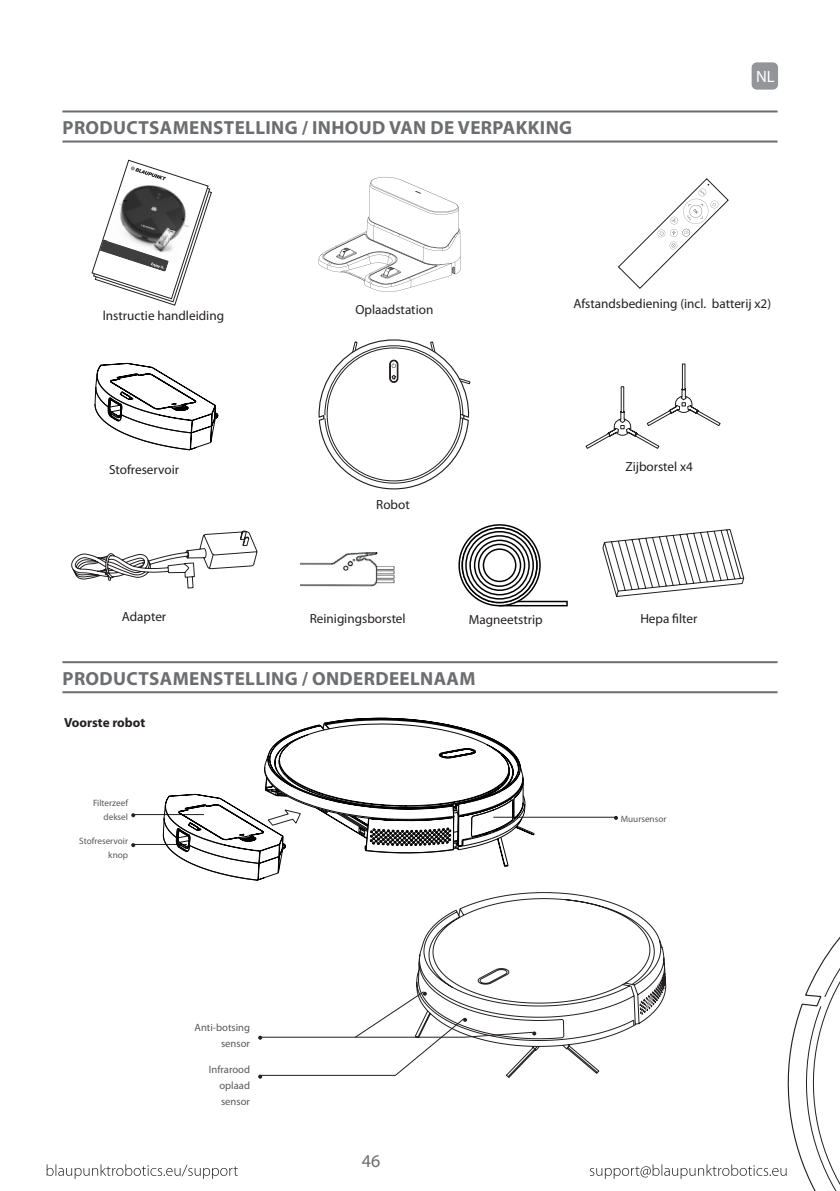
<style>
.page{position:relative;width:840px;height:1191px;background:#fff}
.page>*{position:absolute;margin:0;border:0;box-sizing:border-box;transform-origin:0 0}
.t1{font:700 19px "Myriad Pro";letter-spacing:.02em;color:#6c6d70}
.t2{font:18px "Myriad Pro";color:#6c6d70}
.t3{font:16.4px "Myriad Pro";color:#fff}
.t4{font:13.2px "Myriad Pro";color:#231f20}
.t5{font:700 13.2px "Myriad Pro";color:#231f20}
.Image_caption_Right{font:10.6px "Myriad Pro";color:#57585a}
.Image_caption_Right-2{font:9.2px "Myriad Pro";color:#57585a}
.Image_captio_Left{font:9.2px "Myriad Pro";color:#57585a}
</style>
<div class="page">
<svg style="left:47px;top:1164px;width:191px;height:15px"></svg>
<img style="left:300px;top:552px;width:94px;height:35px">
<hr style="left:62px;top:140px;width:715px;height:2px;background:#6c6d70">
<hr style="left:62px;top:691px;width:715px;height:2px;background:#6c6d70">
<hr style="left:62px;top:110px;width:715px;height:2px;background:#6c6d70">
<hr style="left:62px;top:661px;width:715px;height:2px;background:#6c6d70">
<svg style="left:602px;top:529px;width:141px;height:68px"></svg>
<svg style="left:585px;top:363px;width:135px;height:86px"></svg>
<svg style="left:71px;top:530px;width:186px;height:59px"></svg>
<svg style="left:498px;top:601px;width:69px;height:5px"></svg>
<svg style="left:458px;top:524px;width:82px;height:82px"></svg>
<svg style="left:95px;top:363px;width:123px;height:87px"></svg>
<hr style="left:493px;top:817px;width:122px;height:1px;background:#231f20">
<svg style="left:613px;top:816px;width:4px;height:4px"></svg>
<hr style="left:132px;top:814px;width:72px;height:1px;background:#231f20">
<svg style="left:131px;top:813px;width:4px;height:4px"></svg>
<hr style="left:132px;top:844px;width:55px;height:1px;background:#231f20">
<svg style="left:131px;top:843px;width:4px;height:4px"></svg>
<svg style="left:163px;top:718px;width:371px;height:162px"></svg>
<svg style="left:416px;top:892px;width:173px;height:176px"></svg>
<svg style="left:258px;top:991px;width:278px;height:87px"></svg>
<svg style="left:589px;top:896px;width:250px;height:295px"></svg>
<div style="left:751px;top:62px;width:26px;height:28px;background:#939598;border-radius:5px"></div>
<svg style="left:91px;top:160px;width:121px;height:146px"></svg>
<img style="left:107px;top:171px;width:92px;height:93px">
<svg style="left:618px;top:178px;width:111px;height:111px"></svg>
<svg style="left:318px;top:339px;width:152px;height:151px"></svg>
<svg style="left:318px;top:177px;width:142px;height:115px"></svg>
<p class="t1" style="left:63px;top:116px;width:510px">PRODUCTSAMENSTELLING / INHOUD VAN DE VERPAKKING</p>
<p class="t3" style="left:755px;top:66px;width:20px">NL</p>
<p class="t4" style="left:103px;top:307px;width:123px">lnstructie handleiding</p>
<p class="t4" style="left:109px;top:461px;width:72px">Stofreservoir</p>
<p class="t4" style="left:122px;top:608px;width:46px">Adapter</p>
<p class="t4" style="left:355px;top:301px;width:79px">Oplaadstation</p>
<p class="t4" style="left:573px;top:296px;width:199px">Afstandsbediening (incl. batterij x2)</p>
<p class="t4" style="left:376px;top:496px;width:35px">Robot</p>
<p class="t4" style="left:625px;top:458px;width:69px">Zijborstel x4</p>
<p class="t4" style="left:309px;top:610px;width:97px">Reinigingsborstel</p>
<p class="t4" style="left:468px;top:611px;width:75px">Magneetstrip</p>
<p class="t4" style="left:640px;top:610px;width:59px">Hepa filter</p>
<p class="t1" style="left:63px;top:667px;width:414px">PRODUCTSAMENSTELLING / ONDERDEELNAAM</p>
<p class="t5" style="left:64px;top:715px;width:83px">Voorste robot</p>
<p class="Image_caption_Right-2" style="left:93px;top:797px;width:37px">Filterzeef</p>
<p class="Image_caption_Right-2" style="left:103px;top:811px;width:26px">deksel</p>
<p class="Image_caption_Right-2" style="left:79px;top:835px;width:50px">Stofreservoir</p>
<p class="Image_caption_Right-2" style="left:108px;top:849px;width:21px">knop</p>
<p class="Image_caption_Right" style="left:194px;top:1020px;width:57px">Anti-botsing</p>
<p class="Image_caption_Right" style="left:221px;top:1036px;width:30px">sensor</p>
<p class="Image_caption_Right" style="left:209px;top:1063px;width:43px">Infrarood</p>
<p class="Image_caption_Right" style="left:219px;top:1079px;width:32px">oplaad</p>
<p class="Image_caption_Right" style="left:221px;top:1094px;width:30px">sensor</p>
<h2 class="t2" style="left:362px;top:1149px;width:20px">46</h2>
<p class="Image_captio_Left" style="left:620px;top:813px;width:47px">Muursensor</p>
</div>
